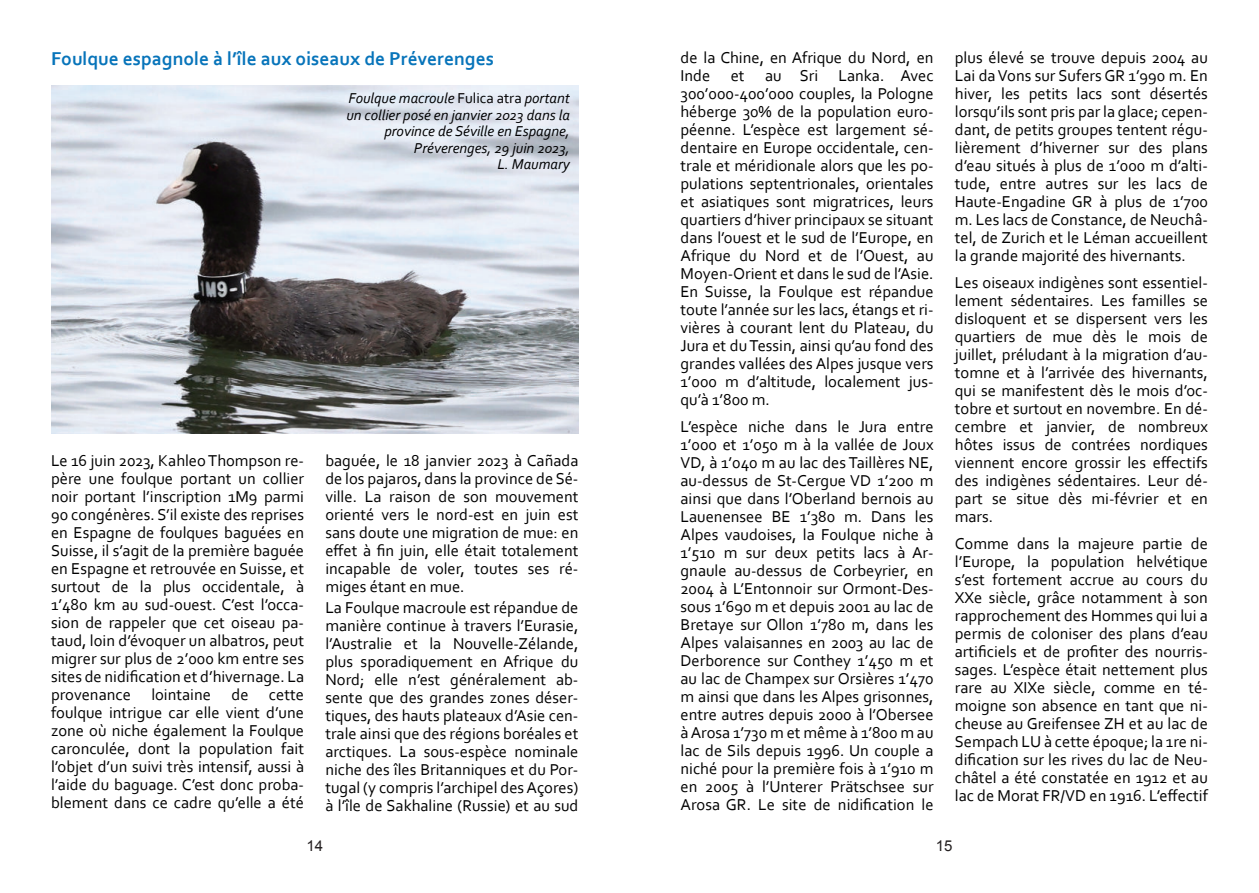
<style>
.page{position:relative;width:1259px;height:893px;background:#fff}
.page>*{position:absolute;margin:0;border:0;box-sizing:border-box;transform-origin:0 0}
.t1{font:700 19.5px "Corbel";color:#0774ba}
.t2{font:16.5px/18px "Corbel";color:#000001;text-align:justify}
.t3{font:italic 15px/16.5px "Corbel";color:#000001;text-align:right}
.t4{font:15px "Arial";color:#231f20}
.s1{font-style:normal}
</style>
<div class="page">
<img style="left:51px;top:85px;width:527px;height:349px">
<p class="t1" style="left:51px;top:46px;width:444px">Foulque espagnole à l’île aux oiseaux de Préverenges</p>
<p class="t3" style="left:346px;top:90px;width:225px">Foulque macroule <span class="s1">Fulica atra</span> portant un collier posé en janvier 2023 dans la province de Séville en Espagne,<br>Préverenges, 29 juin 2023,<br>L. Maumary</p>
<p class="t2" style="left:51px;top:451px;width:254px">Le 16 juin 2023, Kahleo Thompson re&shy;père une foulque portant un collier noir portant l’inscription 1M9 parmi 90 congénères. S’il existe des reprises en Espagne de foulques baguées en Suisse, il s’agit de la première baguée en Espagne et retrouvée en Suisse, et surtout de la plus occidentale, à 1’480 km au sud-ouest. C’est l’occa&shy;sion de rappeler que cet oiseau pa&shy;taud, loin d’évoquer un albatros, peut migrer sur plus de 2’000 km entre ses sites de nidification et d’hivernage. La provenance lointaine de cette foulque intrigue car elle vient d’une zone où niche également la Foulque caronculée, dont la population fait l’objet d’un suivi très intensif, aussi à l’aide du baguage. C’est donc proba&shy;blement dans ce cadre qu’elle a été</p>
<p class="t2" style="left:325px;top:451px;width:254px">baguée, le 18 janvier 2023 à Cañada de los pajaros, dans la province de Sé&shy;ville. La raison de son mouvement orienté vers le nord-est en juin est sans doute une migration de mue: en effet à fin juin, elle était totalement incapable de voler, toutes ses ré&shy;miges étant en mue.</p>
<p class="t2" style="left:325px;top:598px;width:254px">La Foulque macroule est répandue de manière continue à travers l’Eurasie, l’Australie et la Nouvelle-Zélande, plus sporadiquement en Afrique du Nord; elle n’est généralement ab&shy;sente que des grandes zones déser&shy;tiques, des hauts plateaux d’Asie cen&shy;trale ainsi que des régions boréales et arctiques. La sous-espèce nominale niche des îles Britanniques et du Por&shy;tugal (y compris l’archipel des Açores) à l’île de Sakhaline (Russie) et au sud</p>
<p class="t2" style="left:680px;top:48px;width:254px">de la Chine, en Afrique du Nord, en Inde et au Sri Lanka. Avec 300’000-400’000 couples, la Pologne héberge 30% de la population euro&shy;péenne. L’espèce est largement sé&shy;dentaire en Europe occidentale, cen&shy;trale et méridionale alors que les po&shy;pulations septentrionales, orientales et asiatiques sont migratrices, leurs quartiers d’hiver principaux se situant dans l’ouest et le sud de l’Europe, en Afrique du Nord et de l’Ouest, au Moyen-Orient et dans le sud de l’Asie.<br>En Suisse, la Foulque est répandue toute l’année sur les lacs, étangs et ri&shy;vières à courant lent du Plateau, du Jura et du Tessin, ainsi qu’au fond des grandes vallées des Alpes jusque vers 1’000 m d’altitude, localement jus&shy;qu’à 1’800 m.</p>
<p class="t2" style="left:680px;top:417px;width:254px">L’espèce niche dans le Jura entre 1’000 et 1’050 m à la vallée de Joux VD, à 1’040 m au lac des Taillères NE, au-dessus de St-Cergue VD 1’200 m ainsi que dans l’Oberland bernois au Lauenensee BE 1’380 m. Dans les Alpes vaudoises, la Foulque niche à 1’510 m sur deux petits lacs à Ar&shy;gnaule au-dessus de Corbeyrier, en 2004 à L’Entonnoir sur Ormont-Des&shy;sous 1’690 m et depuis 2001 au lac de Bretaye sur Ollon 1’780 m, dans les Alpes valaisannes en 2003 au lac de Derborence sur Conthey 1’450 m et au lac de Champex sur Orsières 1’470 m ainsi que dans les Alpes grisonnes, entre autres depuis 2000 à l’Obersee à Arosa 1’730 m et même à 1’800 m au lac de Sils depuis 1996. Un couple a niché pour la première fois à 1’910 m en 2005 à l’Unterer Prätschsee sur Arosa GR. Le site de nidification le</p>
<p class="t2" style="left:955px;top:48px;width:255px">plus élevé se trouve depuis 2004 au Lai da Vons sur Sufers GR 1’990 m. En hiver, les petits lacs sont désertés lorsqu’ils sont pris par la glace; cepen&shy;dant, de petits groupes tentent régu&shy;lièrement d’hiverner sur des plans d’eau situés à plus de 1’000 m d’alti&shy;tude, entre autres sur les lacs de Haute-Engadine GR à plus de 1’700 m. Les lacs de Constance, de Neuchâ&shy;tel, de Zurich et le Léman accueillent la grande majorité des hivernants.</p>
<p class="t2" style="left:955px;top:273px;width:254px">Les oiseaux indigènes sont essentiel&shy;lement sédentaires. Les familles se disloquent et se dispersent vers les quartiers de mue dès le mois de juillet, préludant à la migration d’au&shy;tomne et à l’arrivée des hivernants, qui se manifestent dès le mois d’oc&shy;tobre et surtout en novembre. En dé&shy;cembre et janvier, de nombreux hôtes issus de contrées nordiques viennent encore grossir les effectifs des indigènes sédentaires. Leur dé&shy;part se situe dès mi-février et en mars.</p>
<p class="t2" style="left:955px;top:534px;width:254px">Comme dans la majeure partie de l’Europe, la population helvétique s’est fortement accrue au cours du XXe siècle, grâce notamment à son rapprochement des Hommes qui lui a permis de coloniser des plans d’eau artificiels et de profiter des nourris&shy;sages. L’espèce était nettement plus rare au XIXe siècle, comme en té&shy;moigne son absence en tant que ni&shy;cheuse au Greifensee ZH et au lac de Sempach LU à cette époque; la 1re ni&shy;dification sur les rives du lac de Neu&shy;châtel a été constatée en 1912 et au lac de Morat FR/VD en 1916. L’effectif</p>
<p class="t4" style="left:306px;top:835px;width:18px">14</p>
<p class="t4" style="left:936px;top:835px;width:18px">15</p>
</div>
